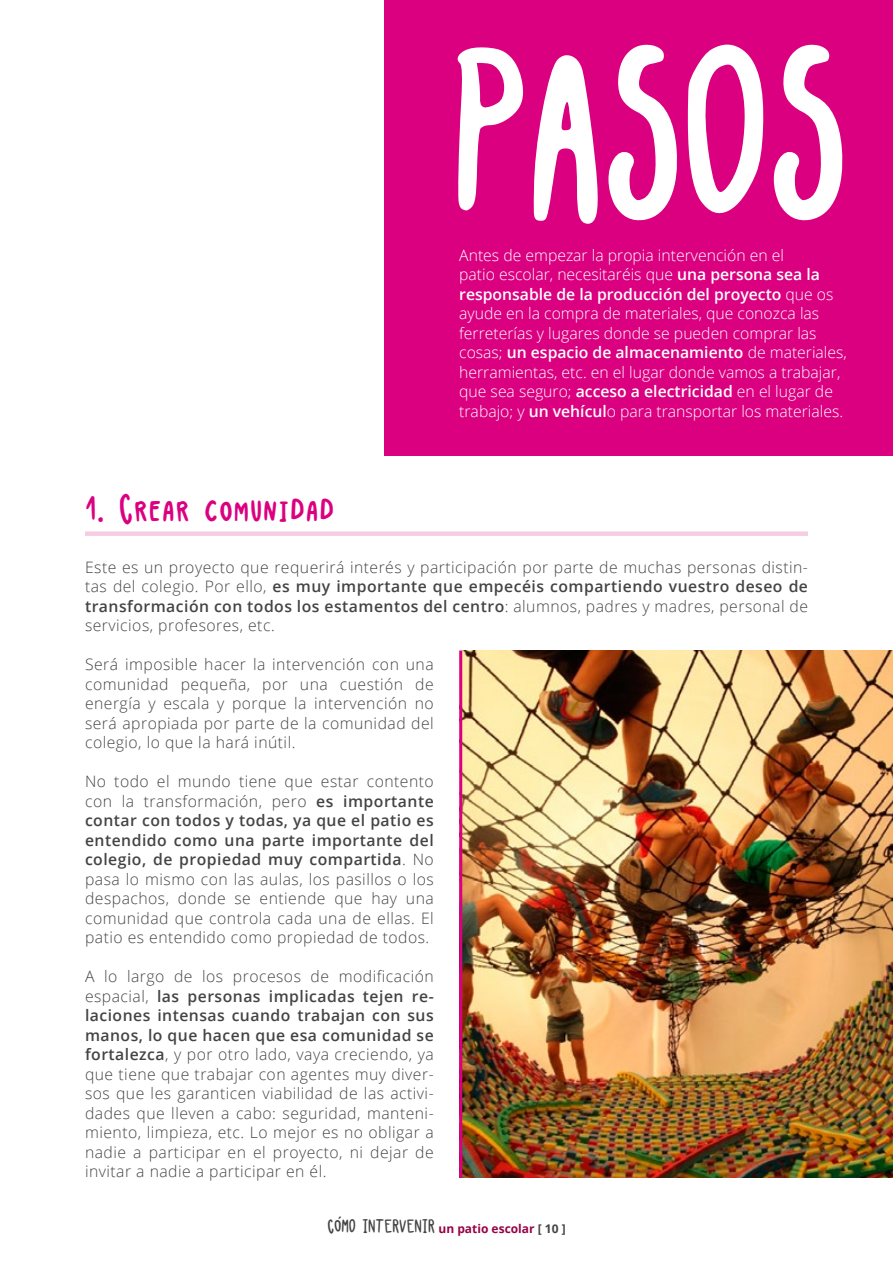
<style>
.page{position:relative;width:893px;height:1263px;background:#fff}
.page>*{position:absolute;margin:0;border:0;box-sizing:border-box;transform-origin:0 0}
.t1{font:267px "Kap";letter-spacing:-.02em;color:#fff}
.t2{font:45px "Kap";letter-spacing:.02em;color:#db0080}
.t3{font:21px "Kap";color:#444}
.t4{font:300 15.75px/19.5px "Open Sans";letter-spacing:.03em;color:#444;text-align:justify}
.t5{font:300 15.75px/19.5px "Open Sans";color:#fff}
.s1{font-weight:600}
.s2{font-family:"Open Sans";font-weight:700;font-size:12px;color:#960447}
.s3{font-family:"Open Sans";font-weight:700;font-size:12px}
</style>
<div class="page">
<div style="left:384px;top:0;width:509px;height:456px;background:#db0080"></div>
<div style="left:85px;top:531px;width:723px;height:5px;background:#f5cce1"></div>
<img style="left:462px;top:651px;width:431px;height:527px">
<hr style="left:459px;top:651px;width:3px;height:527px;background:#db0080">
<h1 class="t1" style="left:450px;top:4px;width:402px">PASOS</h1>
<p class="t5" style="left:459px;top:245px;width:389px">Antes de empezar la propia intervención en el<br>patio escolar, necesitaréis que <span class="s1">una persona sea la responsable de la producción del proyecto</span> que os ayude en la compra de materiales, que conozca las ferreterías y lugares donde se pueden comprar las cosas; <span class="s1">un espacio de almacenamiento</span> de materiales, herramientas, etc. en el lugar donde vamos a trabajar, que sea seguro; <span class="s1">acceso a electricidad</span> en el lugar de trabajo; y <span class="s1">un vehícul</span>o para transportar los materiales.</p>
<h2 class="t2" style="left:85px;top:486px;width:251px">1. Crear comunidad</h2>
<p class="t4" style="left:85px;top:557px;width:724px">Este es un proyecto que requerirá interés y participación por parte de muchas personas distin&shy;tas del colegio. Por ello, <span class="s1">es muy importante que empecéis compartiendo vuestro deseo de transformación con todos los estamentos del centro</span>: alumnos, padres y madres, personal de servicios, profesores, etc.</p>
<p class="t4" style="left:85px;top:654px;width:350px">Será imposible hacer la intervención con una comunidad pequeña, por una cuestión de energía y escala y porque la intervención no será apropiada por parte de la comunidad del colegio, lo que la hará inútil.</p>
<p class="t4" style="left:85px;top:771px;width:350px">No todo el mundo tiene que estar contento con la transformación, pero <span class="s1">es importante contar con todos y todas, ya que el patio es entendido como una parte importante del colegio, de propiedad muy compartida</span>. No pasa lo mismo con las aulas, los pasillos o los despachos, donde se entiende que hay una comunidad que controla cada una de ellas. El patio es entendido como propiedad de todos.</p>
<p class="t4" style="left:85px;top:966px;width:350px">A lo largo de los procesos de modificación espacial, <span class="s1">las personas implicadas tejen re&shy;laciones intensas cuando trabajan con sus manos, lo que hacen que esa comunidad se fortalezca</span>, y por otro lado, vaya creciendo, ya que tiene que trabajar con agentes muy diver&shy;sos que les garanticen viabilidad de las activi&shy;dades que lleven a cabo: seguridad, manteni&shy;miento, limpieza, etc. Lo mejor es no obligar a nadie a participar en el proyecto, ni dejar de invitar a nadie a participar en él.</p>
<h3 class="t3" style="left:327px;top:1216px;width:240px">CÓMO INTERVENIR <span class="s2">un patio escolar</span> <span class="s3">[ 10 ]</span></h3>
</div>
